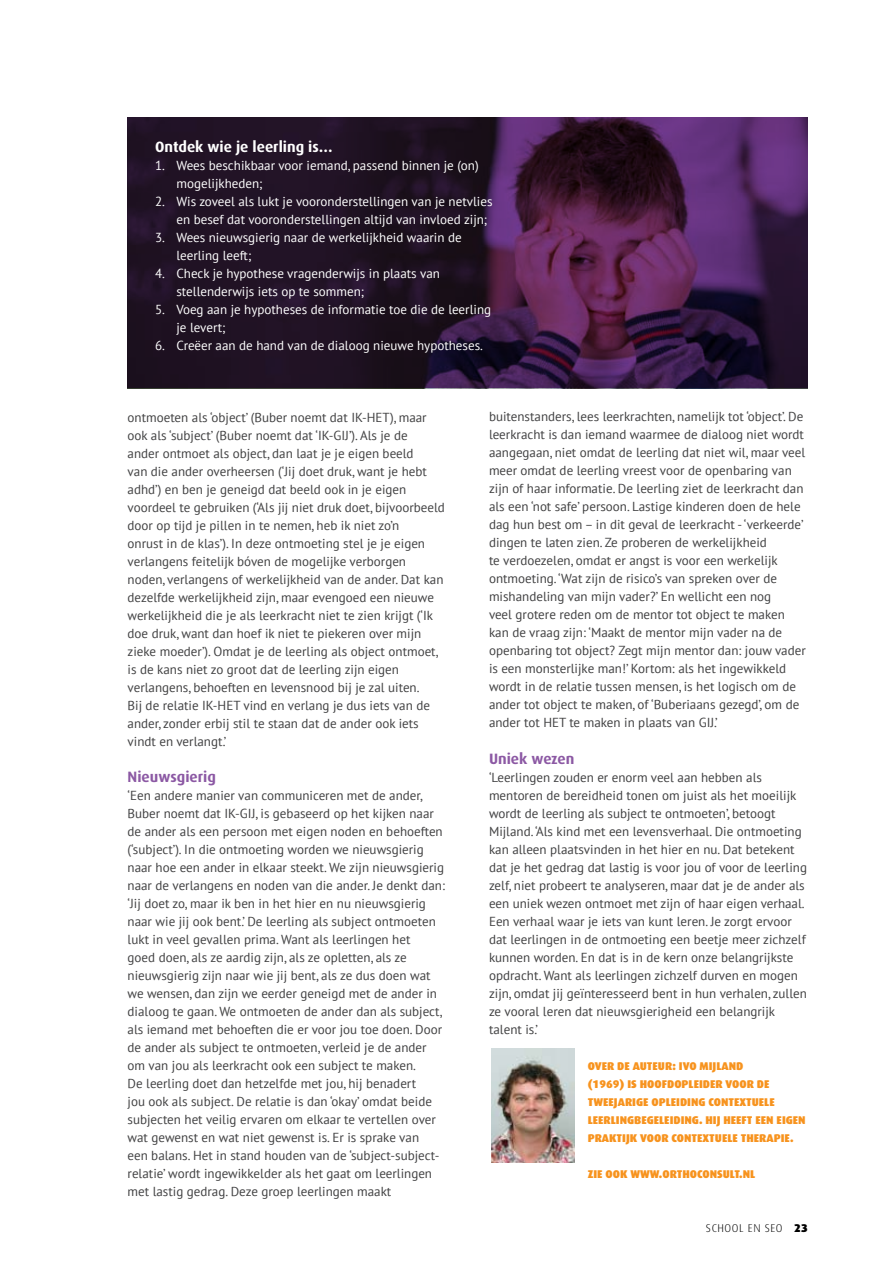
<style>
.page{position:relative;width:893px;height:1263px;background:#fff}
.page>*{position:absolute;margin:0;border:0;box-sizing:border-box;transform-origin:0 0}
.t1{font:700 15px "Dax";color:#8c59a4}
.t2{font:700 15px "Dax";color:#fff}
.t3{font:13.05px/18px "PT Sans";color:#414142}
.t4{font:13.05px/18px "PT Sans";color:#fff}
.t5{font:900 11.25px/18px "Dax";color:#f7931e}
.t6{font:300 11.25px "Dax";letter-spacing:.05em;color:#000}
.s1{font-weight:900}
</style>
<div class="page">
<img style="left:128px;top:118px;width:680px;height:270px">
<img style="left:492px;top:1049px;width:82px;height:113px">
<p class="t2" style="left:155px;top:138px;width:179px">Ontdek wie je leerling is…</p>
<p class="t4" style="left:176px;top:156px;width:304px;text-indent:-21px">1. Wees beschikbaar voor iemand, passend binnen je (on) mogelijkheden;</p>
<p class="t4" style="left:176px;top:192px;width:318px;text-indent:-21px">2. Wis zoveel als lukt je vooronderstellingen van je netvlies en besef dat vooronderstellingen altijd van invloed zijn;</p>
<p class="t4" style="left:176px;top:228px;width:287px;text-indent:-21px">3. Wees nieuwsgierig naar de werkelijkheid waarin de leerling leeft;</p>
<p class="t4" style="left:176px;top:264px;width:265px;text-indent:-21px">4. Check je hypothese vragenderwijs in plaats van stellenderwijs iets op te sommen;</p>
<p class="t4" style="left:176px;top:300px;width:316px;text-indent:-21px">5. Voeg aan je hypotheses de informatie toe die de leerling je levert;</p>
<p class="t4" style="left:155px;top:336px;width:329px">6. Creëer aan de hand van de dialoog nieuwe hypotheses.</p>
<p class="t3" style="left:128px;top:408px;width:319px">ontmoeten als ‘object’ (Buber noemt dat IK-HET), maar ook als ‘subject’ (Buber noemt dat ‘IK-GIJ’). Als je de<br>ander ontmoet als object, dan laat je je eigen beeld<br>van die ander overheersen (‘Jij doet druk, want je hebt adhd’) en ben je geneigd dat beeld ook in je eigen voordeel te gebruiken (‘Als jij niet druk doet, bijvoorbeeld door op tijd je pillen in te nemen, heb ik niet zo’n<br>onrust in de klas’). In deze ontmoeting stel je je eigen verlangens feitelijk bóven de mogelijke verborgen noden, verlangens of werkelijkheid van de ander. Dat kan dezelfde werkelijkheid zijn, maar evengoed een nieuwe werkelijkheid die je als leerkracht niet te zien krijgt (‘Ik doe druk, want dan hoef ik niet te piekeren over mijn zieke moeder’). Omdat je de leerling als object ontmoet, is de kans niet zo groot dat de leerling zijn eigen verlangens, behoeften en levensnood bij je zal uiten.<br>Bij de relatie IK-HET vind en verlang je dus iets van de ander, zonder erbij stil te staan dat de ander ook iets vindt en verlangt.’</p>
<p class="t1" style="left:128px;top:768px;width:90px">Nieuwsgierig</p>
<p class="t3" style="left:128px;top:786px;width:319px">‘Een andere manier van communiceren met de ander, Buber noemt dat IK-GIJ, is gebaseerd op het kijken naar de ander als een persoon met eigen noden en behoeften (‘subject’). In die ontmoeting worden we nieuwsgierig naar hoe een ander in elkaar steekt. We zijn nieuwsgierig naar de verlangens en noden van die ander. Je denkt dan: ‘Jij doet zo, maar ik ben in het hier en nu nieuwsgierig naar wie jij ook bent.’ De leerling als subject ontmoeten lukt in veel gevallen prima. Want als leerlingen het<br>goed doen, als ze aardig zijn, als ze opletten, als ze nieuwsgierig zijn naar wie jij bent, als ze dus doen wat we wensen, dan zijn we eerder geneigd met de ander in dialoog te gaan. We ontmoeten de ander dan als subject, als iemand met behoeften die er voor jou toe doen. Door de ander als subject te ontmoeten, verleid je de ander om van jou als leerkracht ook een subject te maken.<br>De leerling doet dan hetzelfde met jou, hij benadert<br>jou ook als subject. De relatie is dan ‘okay’ omdat beide subjecten het veilig ervaren om elkaar te vertellen over wat gewenst en wat niet gewenst is. Er is sprake van<br>een balans. Het in stand houden van de ‘subject-subject&shy;relatie’ wordt ingewikkelder als het gaat om leerlingen met lastig gedrag. Deze groep leerlingen maakt</p>
<p class="t3" style="left:489px;top:408px;width:318px">buitenstanders, lees leerkrachten, namelijk tot ‘object’. De leerkracht is dan iemand waarmee de dialoog niet wordt aangegaan, niet omdat de leerling dat niet wil, maar veel meer omdat de leerling vreest voor de openbaring van zijn of haar informatie. De leerling ziet de leerkracht dan als een ‘not safe’ persoon. Lastige kinderen doen de hele dag hun best om – in dit geval de leerkracht - ‘verkeerde’ dingen te laten zien. Ze proberen de werkelijkheid<br>te verdoezelen, omdat er angst is voor een werkelijk ontmoeting. ‘Wat zijn de risico’s van spreken over de mishandeling van mijn vader?’ En wellicht een nog<br>veel grotere reden om de mentor tot object te maken kan de vraag zijn: ‘Maakt de mentor mijn vader na de openbaring tot object? Zegt mijn mentor dan: jouw vader is een monsterlijke man!’ Kortom: als het ingewikkeld wordt in de relatie tussen mensen, is het logisch om de ander tot object te maken, of ‘Buberiaans gezegd’, om de ander tot HET te maken in plaats van GIJ.’</p>
<p class="t1" style="left:489px;top:750px;width:87px">Uniek wezen</p>
<p class="t3" style="left:489px;top:768px;width:319px">‘Leerlingen zouden er enorm veel aan hebben als mentoren de bereidheid tonen om juist als het moeilijk wordt de leerling als subject te ontmoeten’, betoogt Mijland. ‘Als kind met een levensverhaal. Die ontmoeting kan alleen plaatsvinden in het hier en nu. Dat betekent dat je het gedrag dat lastig is voor jou of voor de leerling zelf, niet probeert te analyseren, maar dat je de ander als een uniek wezen ontmoet met zijn of haar eigen verhaal.<br>Een verhaal waar je iets van kunt leren. Je zorgt ervoor dat leerlingen in de ontmoeting een beetje meer zichzelf kunnen worden. En dat is in de kern onze belangrijkste opdracht. Want als leerlingen zichzelf durven en mogen zijn, omdat jij geïnteresseerd bent in hun verhalen, zullen ze vooral leren dat nieuwsgierigheid een belangrijk talent is.’</p>
<p class="t5" style="left:588px;top:1057px;width:219px">OVER DE AUTEUR: IVO MIJLAND<br>(1969) IS HOOFDOPLEIDER VOOR DE TWEEJARIGE OPLEIDING CONTEXTUELE LEERLINGBEGELEIDING. HIJ HEEFT EEN EIGEN PRAKTIJK VOOR CONTEXTUELE THERAPIE.</p>
<p class="t5" style="left:588px;top:1165px;width:169px">ZIE OOK WWW.ORTHOCONSULT.NL</p>
<p class="t6" style="left:706px;top:1221px;width:103px">SCHOOL EN SEO <span class="s1">23</span></p>
</div>
